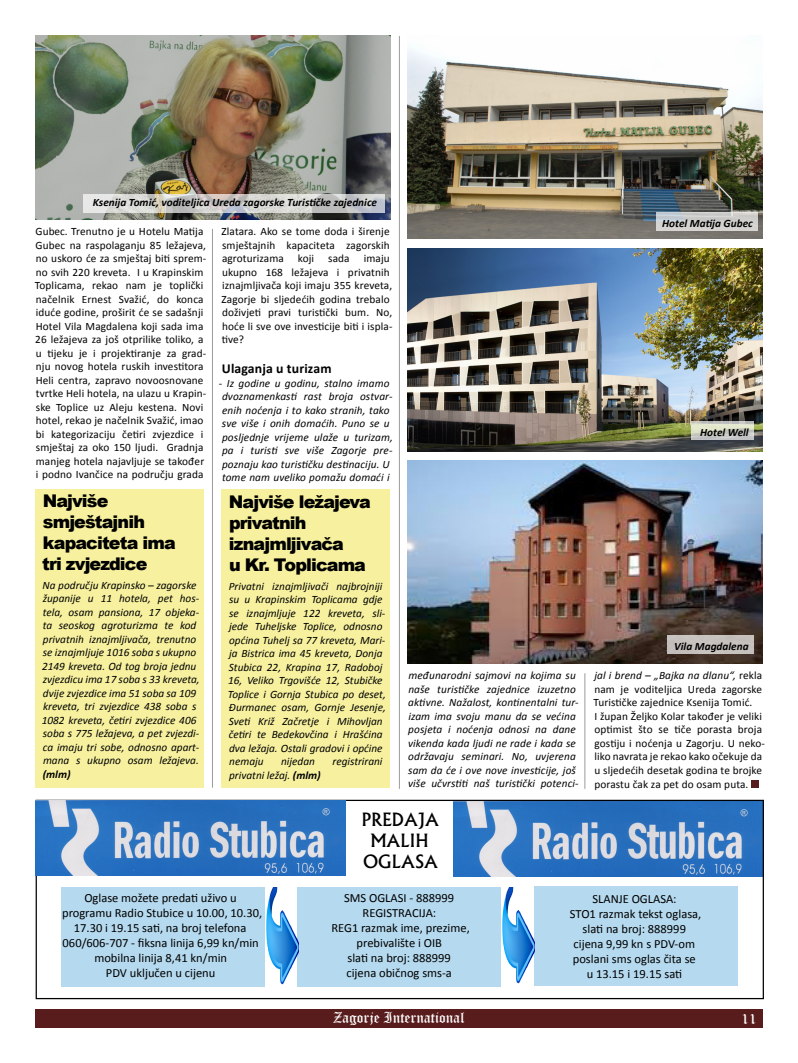
<style>
.page{position:relative;width:798px;height:1063px;background:#fff}
.page>*{position:absolute;margin:0;border:0;box-sizing:border-box;transform-origin:0 0}
.t1{font:900 17.5px/21px "Arial";letter-spacing:-.05em;color:#000}
.t2{font:500 17.5px/21px "Albertus";color:#000;text-align:center}
.t3{font:15px "Old English Text";color:#fff}
.t4{font:700 13.75px "Calibri";letter-spacing:.01em;color:#000}
.t5{font:12.5px/15px "Calibri";color:#000;text-align:center}
.t6{font:italic 11.25px/13.5px "Calibri";color:#000}
.t7{font:11.25px/13.5px "Calibri";letter-spacing:.01em;color:#000}
.t8{font:italic 700 11.25px "Calibri";color:#000}
.s1{font-weight:700}
.s2{font-style:italic}
</style>
<div class="page">
<div style="left:35px;top:1009px;width:727px;height:19px;background:#581c1c"></div>
<div style="left:221px;top:489px;width:169px;height:299px;background:#f7f19f"></div>
<div style="left:61px;top:887px;width:203px;height:99px;background:#b5d9ee"></div>
<img style="left:453px;top:802px;width:308px;height:75px">
<div style="left:297px;top:887px;width:204px;height:100px;background:#b5d9ee"></div>
<div style="left:534px;top:886px;width:203px;height:99px;background:#b5d9ee"></div>
<img style="left:502px;top:888px;width:32px;height:96px">
<div style="left:36px;top:800px;width:727px;height:199px;border:1px solid #000"></div>
<img style="left:264px;top:888px;width:35px;height:98px">
<img style="left:35px;top:800px;width:310px;height:76px">
<div style="left:751px;top:780px;width:7px;height:7px;background:#581c1c"></div>
<div style="left:35px;top:489px;width:169px;height:299px;background:#f7f19f"></div>
<img style="left:407px;top:48px;width:355px;height:190px">
<img style="left:407px;top:248px;width:355px;height:203px">
<img style="left:407px;top:461px;width:355px;height:203px">
<svg style="left:656px;top:213px;width:101px;height:18px;background:#cfd0cf"></svg>
<svg style="left:691px;top:422px;width:62px;height:18px"></svg>
<div style="left:666px;top:635px;width:87px;height:19px;background:#c7c2be"></div>
<img style="left:35px;top:35px;width:355px;height:185px">
<svg style="left:83px;top:194px;width:301px;height:19px;background:#d0d0ce"></svg>
<hr style="left:212px;top:229px;width:1px;height:559px;background:#9c9b9b">
<hr style="left:399px;top:36px;width:1px;height:753px;background:#9c9b9b">
<hr style="left:584px;top:673px;width:1px;height:116px;background:#9c9b9b">
<p class="t8" style="left:93px;top:195px;width:285px">Ksenija Tomić, voditeljica Ureda zagorske Turističke zajednice</p>
<p class="t7" style="left:35px;top:225px;width:173px">Gubec. Trenutno je u Hotelu Matija Gubec na raspolaganju 85 ležajeva, no uskoro će za smještaj biti sprem&shy;no svih 220 kreveta. I u Krapinskim Toplicama, rekao nam je toplički načelnik Ernest Svažić, do konca iduće godine, proširit će se sadašnji Hotel Vila Magdalena koji sada ima 26 ležajeva za još otprilike toliko, a u tijeku je i projektiranje za grad&shy;nju novog hotela ruskih investitora Heli centra, zapravo novoosnovane tvrtke Heli hotela, na ulazu u Krapin&shy;ske Toplice uz Aleju kestena. Novi hotel, rekao je načelnik Svažić, imao bi kategorizaciju četiri zvjezdice i smještaj za oko 150 ljudi. Gradnja manjeg hotela najavljuje se također i podno Ivančice na području grada</p>
<p class="t7" style="left:221px;top:225px;width:172px">Zlatara. Ako se tome doda i širenje smještajnih kapaciteta zagorskih agroturizama koji sada imaju ukupno 168 ležajeva i privatnih iznajmljivača koji imaju 355 kreveta,<br>Zagorje bi sljedećih godina trebalo doživjeti pravi turistički bum. No, hoće li sve ove investicije biti i ispla&shy;tive?</p>
<p class="t4" style="left:222px;top:360px;width:111px">Ulaganja u turizam</p>
<p class="t6" style="left:219px;top:376px;width:175px">- Iz godine u godinu, stalno imamo dvoznamenkasti rast broja ostvar&shy;enih noćenja i to kako stranih, tako sve više i onih domaćih. Puno se u posljednje vrijeme ulaže u turizam, pa i turisti sve više Zagorje pre&shy;poznaju kao turističku destinaciju. U tome nam uveliko pomažu domaći i</p>
<h1 class="t1" style="left:42px;top:490px;width:135px">Najviše smještajnih kapaciteta ima tri zvjezdice</h1>
<p class="t6" style="left:42px;top:578px;width:159px">Na području Krapinsko – zagorske županije u 11 hotela, pet hos&shy;tela, osam pansiona, 17 objeka&shy;ta seoskog agroturizma te kod privatnih iznajmljivača, trenutno se iznajmljuje 1016 soba s ukupno<br>2149 kreveta. Od tog broja jednu zvjezdicu ima 17 soba s 33 kreveta, dvije zvjezdice ima 51 soba sa 109 kreveta, tri zvjezdice 438 soba s<br>1082 kreveta, četiri zvjezdice 406 soba s 775 ležajeva, a pet zvjezdi&shy;ca imaju tri sobe, odnosno apart&shy;mana s ukupno osam ležajeva.</p>
<p class="t8" style="left:43px;top:767px;width:29px">(mlm)</p>
<h1 class="t1" style="left:229px;top:491px;width:143px">Najviše ležajeva privatnih iznajmljivača<br>u Kr. Toplicama</h1>
<p class="t6" style="left:228px;top:579px;width:159px">Privatni iznajmljivači najbrojniji su u Krapinskim Toplicama gdje se iznajmljuje 122 kreveta, sli&shy;jede Tuheljske Toplice, odnosno općina Tuhelj sa 77 kreveta, Mari&shy;ja Bistrica ima 45 kreveta, Donja<br>Stubica 22, Krapina 17, Radoboj<br>16, Veliko Trgovišće 12, Stubičke<br>Toplice i Gornja Stubica po deset,<br>Đurmanec osam, Gornje Jesenje,<br>Sveti Križ Začretje i Mihovljan četiri te Bedekovčina i Hrašćina dva ležaja. Ostali gradovi i općine nemaju</p>
<p class="t6" style="left:281px;top:754px;width:35px">nijedan</p>
<p class="t6" style="left:332px;top:754px;width:52px">registrirani</p>
<p class="t6" style="left:229px;top:768px;width:93px">privatni ležaj. <span class="s1">(mlm)</span></p>
<p class="t8" style="left:662px;top:216px;width:92px">Hotel Matija Gubec</p>
<p class="t8" style="left:700px;top:425px;width:50px">Hotel Well</p>
<p class="t8" style="left:674px;top:639px;width:76px">Vila Magdalena</p>
<p class="t6" style="left:408px;top:668px;width:172px">međunarodni sajmovi na kojima su naše turističke zajednice izuzetno aktivne. Nažalost, kontinentalni tur&shy;izam ima svoju manu da se većina posjeta i noćenja odnosi na dane vikenda kada ljudi ne rade i kada se održavaju seminari. No, uvjerena sam da će i ove nove investicije, još više učvrstiti naš turistički potenci-</p>
<p class="t7" style="left:593px;top:669px;width:173px"><span class="s2">jal i brend – „Bajka na dlanu“,</span> rekla nam je voditeljica Ureda zagorske Turističke zajednice Ksenija Tomić.<br>I župan Željko Kolar također je veliki optimist što se tiče porasta broja gostiju i noćenja u Zagorju. U neko&shy;liko navrata je rekao kako očekuje da u sljedećih desetak godina te brojke porastu čak za pet do osam puta.</p>
<h1 class="t2" style="left:362px;top:809px;width:78px">PREDAJA<br>MALIH<br>OGLASA</h1>
<p class="t5" style="left:62px;top:891px;width:201px">Oglase možete predati uživo u programu Radio Stubice u 10.00, 10.30,<br>17.30 i 19.15 sati, na broj telefona<br>060/606-707 - fiksna linija 6,99 kn/min mobilna linija 8,41 kn/min<br>PDV uključen u cijenu</p>
<p class="t5" style="left:569px;top:891px;width:133px">SLANJE OGLASA:<br>STO1 razmak tekst oglasa, slati na broj: 888999 cijena 9,99 kn s PDV-om poslani sms oglas čita se u 13.15 i 19.15 sati</p>
<p class="t5" style="left:331px;top:891px;width:140px">SMS OGLASI - 888999<br>REGISTRACIJA:<br>REG1 razmak ime, prezime, prebivalište i OIB<br>slati na broj: 888999<br>cijena običnog sms-a</p>
<h2 class="t3" style="left:333px;top:1008px;width:133px">Zagorje International</h2>
<h2 class="t3" style="left:741px;top:1009px;width:17px">11</h2>
</div>
